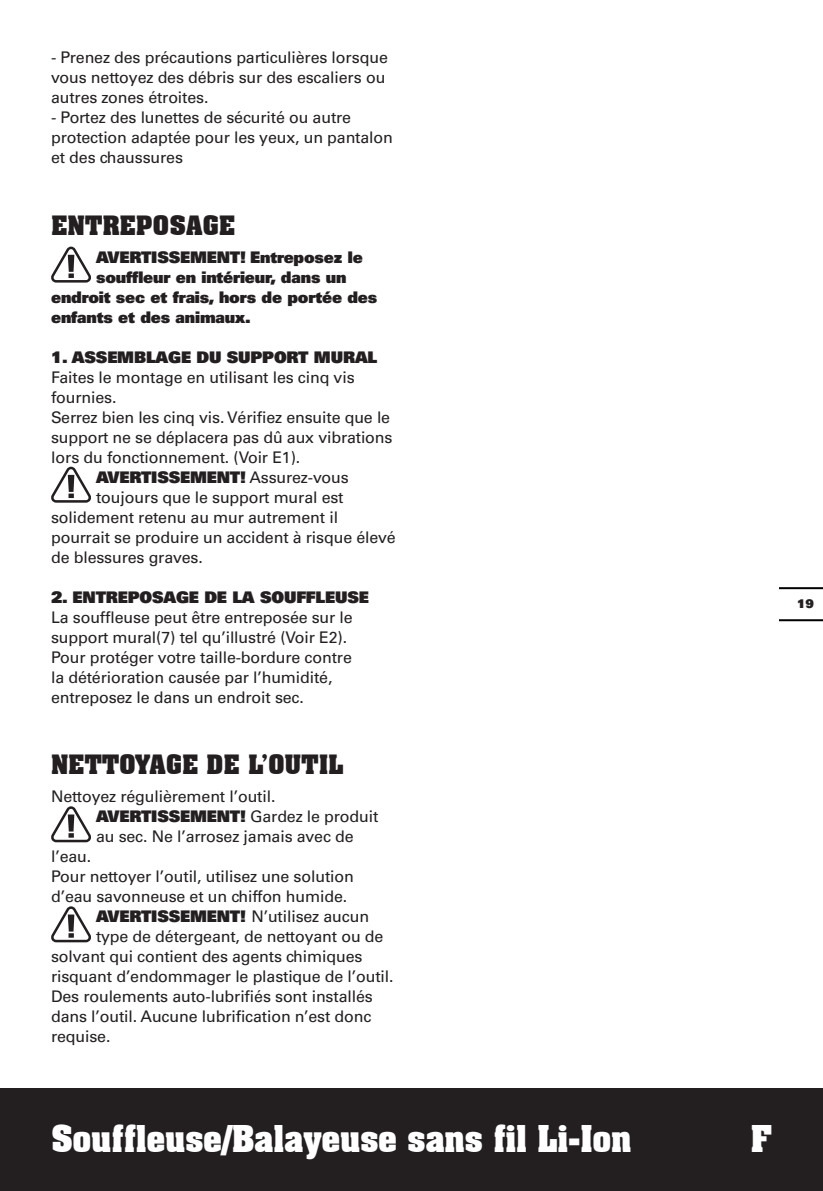
<style>
.page{position:relative;width:823px;height:1191px;background:#fff}
.page>*{position:absolute;margin:0;border:0;box-sizing:border-box;transform-origin:0 0}
.t1{font:700 36px "Aachen BT";letter-spacing:-.025em;color:#fff;scale:.95 1}
.t2{font:700 36px "Aachen BT";letter-spacing:-.025em;color:#fff}
.t3{font:700 26px "Aachen BT";letter-spacing:-.01em;color:#231f20}
.t4{font:16px/20px "Univers";letter-spacing:-.01em;color:#231f20}
.t5{font:900 16px "Univers";letter-spacing:-.01em;color:#231f20}
.t6{font:900 12px "Univers";color:#231f20}
.s1{font-weight:400}
.s2{font-weight:900}
</style>
<div class="page">
<div style="left:0;top:1089px;width:822px;height:102px;background:#231f20"></div>
<hr style="left:779px;top:619px;width:43px;height:2px;background:#000">
<hr style="left:779px;top:587px;width:43px;height:2px;background:#000">
<svg style="left:51px;top:247px;width:40px;height:35px"></svg>
<svg style="left:51px;top:467px;width:40px;height:35px"></svg>
<svg style="left:51px;top:806px;width:40px;height:36px"></svg>
<svg style="left:51px;top:906px;width:40px;height:36px"></svg>
<p class="t4" style="left:51px;top:47px;width:338px">- Prenez des précautions particulières lorsque vous nettoyez des débris sur des escaliers ou autres zones étroites.</p>
<p class="t4" style="left:51px;top:107px;width:343px">- Portez des lunettes de sécurité ou autre protection adaptée pour les yeux, un pantalon et des chaussures</p>
<h2 class="t3" style="left:51px;top:209px;width:186px">ENTREPOSAGE</h2>
<p class="t5" style="left:96px;top:246px;width:268px">AVERTISSEMENT! Entreposez le</p>
<p class="t5" style="left:96px;top:266px;width:252px">souffleur en intérieur, dans un</p>
<p class="t5" style="left:51px;top:286px;width:327px">endroit sec et frais, hors de portée des</p>
<p class="t5" style="left:51px;top:306px;width:201px">enfants et des animaux.</p>
<p class="t5" style="left:51px;top:346px;width:327px">1. ASSEMBLAGE DU SUPPORT MURAL</p>
<p class="t4" style="left:51px;top:367px;width:305px">Faites le montage en utilisant les cinq vis</p>
<p class="t4" style="left:51px;top:387px;width:67px">fournies.</p>
<p class="t4" style="left:51px;top:407px;width:340px">Serrez bien les cinq vis. Vérifiez ensuite que le</p>
<p class="t4" style="left:51px;top:427px;width:343px">support ne se déplacera pas dû aux vibrations</p>
<p class="t4" style="left:51px;top:447px;width:250px">lors du fonctionnement. (Voir E1).</p>
<p class="t5" style="left:96px;top:466px;width:254px">AVERTISSEMENT! <span class="s1">Assurez-vous</span></p>
<p class="t4" style="left:96px;top:487px;width:249px">toujours que le support mural est</p>
<p class="t4" style="left:51px;top:507px;width:288px">solidement retenu au mur autrement il</p>
<p class="t4" style="left:51px;top:527px;width:346px">pourrait se produire un accident à risque élevé</p>
<p class="t4" style="left:51px;top:547px;width:153px">de blessures graves.</p>
<p class="t5" style="left:51px;top:586px;width:319px">2. ENTREPOSAGE DE LA SOUFFLEUSE</p>
<p class="t4" style="left:51px;top:607px;width:303px">La souffleuse peut être entreposée sur le support mural(7) tel qu’illustré (Voir E2).<br>Pour protéger votre taille-bordure contre la détérioration causée par l’humidité, entreposez le dans un endroit sec.</p>
<h2 class="t3" style="left:51px;top:748px;width:294px">NETTOYAGE DE L’OUTIL</h2>
<p class="t4" style="left:51px;top:786px;width:226px">Nettoyez régulièrement l’outil.</p>
<p class="t4" style="left:96px;top:806px;width:284px"><span class="s2">AVERTISSEMENT!</span> Gardez le produit</p>
<p class="t4" style="left:96px;top:826px;width:259px">au sec. Ne l’arrosez jamais avec de</p>
<p class="t4" style="left:51px;top:846px;width:42px">l’eau.</p>
<p class="t4" style="left:51px;top:866px;width:304px">Pour nettoyer l’outil, utilisez une solution</p>
<p class="t4" style="left:51px;top:886px;width:297px">d’eau savonneuse et un chiffon humide.</p>
<p class="t4" style="left:96px;top:906px;width:274px"><span class="s2">AVERTISSEMENT!</span> N’utilisez aucun</p>
<p class="t4" style="left:96px;top:926px;width:289px">type de détergeant, de nettoyant ou de</p>
<p class="t4" style="left:51px;top:946px;width:313px">solvant qui contient des agents chimiques</p>
<p class="t4" style="left:51px;top:966px;width:344px">risquant d’endommager le plastique de l’outil.</p>
<p class="t4" style="left:51px;top:986px;width:323px">Des roulements auto-lubrifiés sont installés</p>
<p class="t4" style="left:51px;top:1006px;width:322px">dans l’outil. Aucune lubrification n’est donc</p>
<p class="t4" style="left:51px;top:1026px;width:61px">requise.</p>
<p class="t6" style="left:796px;top:595px;width:18px">19</p>
<h1 class="t1" style="left:51px;top:1116px;width:612px">Souffleuse/Balayeuse sans fil Li-Ion</h1>
<h1 class="t2" style="left:749px;top:1116px;width:23px">F</h1>
</div>
